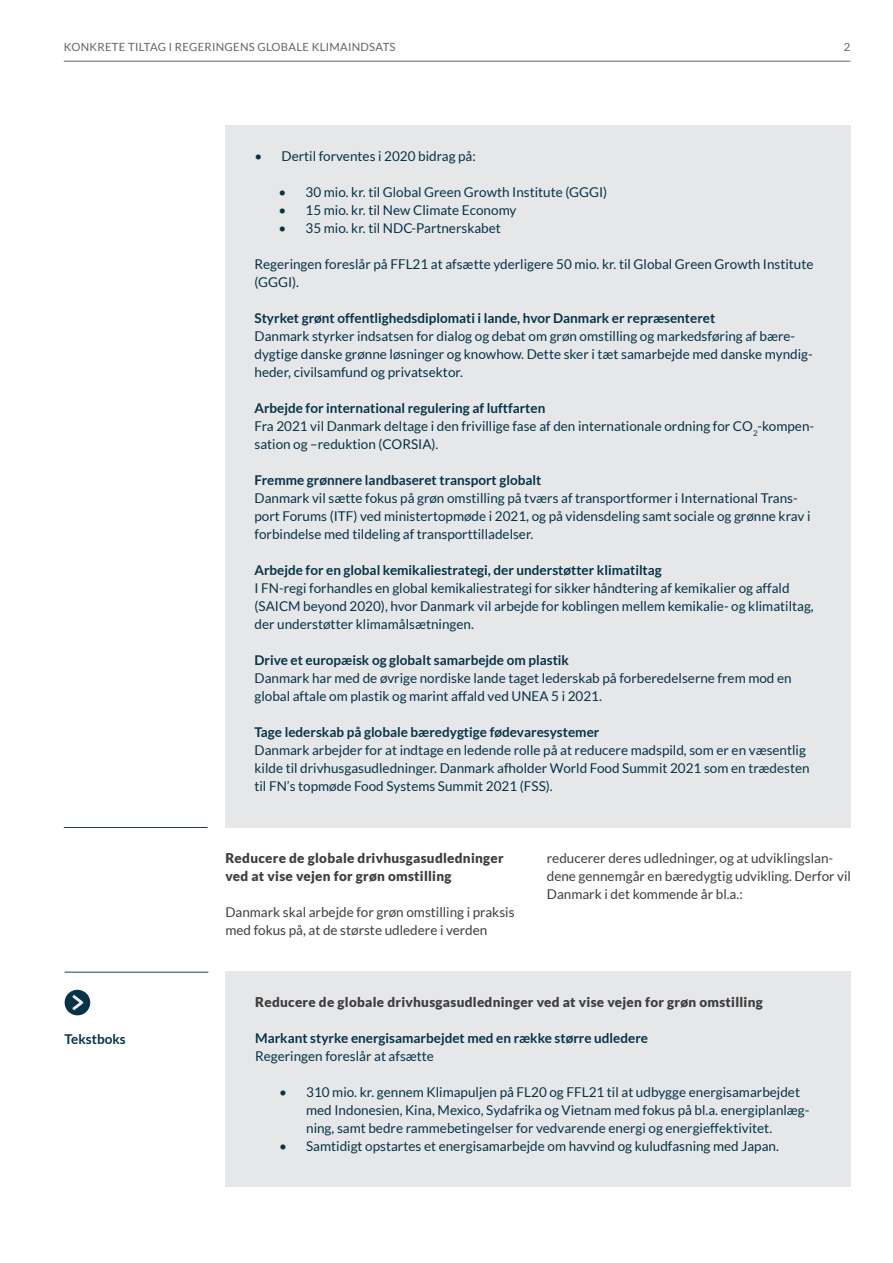
<style>
.page{position:relative;width:893px;height:1263px;background:#fff}
.page>*{position:absolute;margin:0;border:0;box-sizing:border-box;transform-origin:0 0}
.t1{font:13.5px/18px "Lato";color:#053348}
.t2{font:700 13.5px "Lato";color:#053348}
.t3{font:13.5px/18px "Lato";color:#3e3e3f}
.t4{font:900 13.5px/18px "Lato";letter-spacing:.02em;color:#3e3e3f}
.t5{font:11.25px "Lato";letter-spacing:.025em;color:#636366}
.s1{font-weight:700}
</style>
<div class="page">
<div style="left:225px;top:125px;width:625px;height:702px;background:#e6e7e9"></div>
<hr style="left:64px;top:827px;width:143px;height:1px;background:#1f3e53">
<div style="left:225px;top:972px;width:626px;height:215px;background:#e6e7e9"></div>
<hr style="left:65px;top:972px;width:143px;height:1px;background:#1f3e53">
<div style="left:65px;top:990px;width:25px;height:25px;background:#053348;border-radius:50%"></div>
<svg style="left:72px;top:995px;width:11px;height:15px"></svg>
<hr style="left:64px;top:61px;width:786px;height:1px;background:#636366">
<p class="t5" style="left:64px;top:41px;width:333px">KONKRETE TILTAG I REGERINGENS GLOBALE KLIMAINDSATS</p>
<p class="t5" style="left:844px;top:41px;width:8px">2</p>
<p class="t1" style="left:254px;top:147px;width:223px">• Dertil forventes i 2020 bidrag på:</p>
<p class="t1" style="left:279px;top:183px;width:330px">• 30 mio. kr. til Global Green Growth Institute (GGGI)</p>
<p class="t1" style="left:279px;top:201px;width:239px">• 15 mio. kr. til New Climate Economy</p>
<p class="t1" style="left:279px;top:219px;width:224px">• 35 mio. kr. til NDC-Partnerskabet</p>
<p class="t1" style="left:254px;top:255px;width:561px">Regeringen foreslår på FFL21 at afsætte yderligere 50 mio. kr. til Global Green Growth Institute (GGGI).</p>
<p class="t2" style="left:254px;top:310px;width:462px">Styrket grønt offentlighedsdiplomati i lande, hvor Danmark er repræsenteret</p>
<p class="t1" style="left:254px;top:327px;width:560px">Danmark styrker indsatsen for dialog og debat om grøn omstilling og markedsføring af bære&shy;dygtige danske grønne løsninger og knowhow. Dette sker i tæt samarbejde med danske myndig&shy;heder, civilsamfund og privatsektor.</p>
<p class="t1" style="left:254px;top:399px;width:561px"><span class="s1">Arbejde for international regulering af luftfarten<br></span>Fra 2021 vil Danmark deltage i den frivillige fase af den internationale ordning for CO<sub>2</sub>-kompen&shy;sation og –reduktion (CORSIA).</p>
<p class="t2" style="left:254px;top:472px;width:288px">Fremme grønnere landbaseret transport globalt</p>
<p class="t1" style="left:254px;top:489px;width:557px">Danmark vil sætte fokus på grøn omstilling på tværs af transportformer i International Trans&shy;port Forums (ITF) ved ministertopmøde i 2021, og på vidensdeling samt sociale og grønne krav i forbindelse med tildeling af transporttilladelser.</p>
<p class="t2" style="left:254px;top:562px;width:409px">Arbejde for en global kemikaliestrategi, der understøtter klimatiltag</p>
<p class="t1" style="left:254px;top:579px;width:561px">I FN-regi forhandles en global kemikaliestrategi for sikker håndtering af kemikalier og affald (SAICM beyond 2020), hvor Danmark vil arbejde for koblingen mellem kemikalie- og klimatiltag, der understøtter klimamålsætningen.</p>
<p class="t2" style="left:254px;top:652px;width:316px">Drive et europæisk og globalt samarbejde om plastik</p>
<p class="t1" style="left:254px;top:669px;width:539px">Danmark har med de øvrige nordiske lande taget lederskab på forberedelserne frem mod en global aftale om plastik og marint affald ved UNEA 5 i 2021.</p>
<p class="t2" style="left:254px;top:724px;width:346px">Tage lederskab på globale bæredygtige fødevaresystemer</p>
<p class="t1" style="left:254px;top:741px;width:557px">Danmark arbejder for at indtage en ledende rolle på at reducere madspild, som er en væsentlig kilde til drivhusgasudledninger. Danmark afholder World Food Summit 2021 som en trædesten til FN’s topmøde Food Systems Summit 2021 (FSS).</p>
<p class="t2" style="left:65px;top:1032px;width:63px">Tekstboks</p>
<p class="t4" style="left:225px;top:849px;width:280px">Reducere de globale drivhusgasudledninger ved at vise vejen for grøn omstilling</p>
<p class="t3" style="left:225px;top:903px;width:291px">Danmark skal arbejde for grøn omstilling i praksis med fokus på, at de største udledere i verden</p>
<p class="t3" style="left:547px;top:849px;width:306px">reducerer deres udledninger, og at udviklingslan&shy;dene gennemgår en bæredygtig udvikling. Derfor vil<br>Danmark i det kommende år bl.a.:</p>
<p class="t4" style="left:255px;top:993px;width:509px">Reducere de globale drivhusgasudledninger ved at vise vejen for grøn omstilling</p>
<p class="t2" style="left:255px;top:1030px;width:394px">Markant styrke energisamarbejdet med en række større udledere</p>
<p class="t1" style="left:255px;top:1047px;width:180px">Regeringen foreslår at afsætte</p>
<p class="t1" style="left:306px;top:1083px;width:505px;text-indent:-27px">• 310 mio. kr. gennem Klimapuljen på FL20 og FFL21 til at udbygge energisamarbejdet med Indonesien, Kina, Mexico, Sydafrika og Vietnam med fokus på bl.a. energiplanlæg&shy;ning, samt bedre rammebetingelser for vedvarende energi og energieffektivitet.</p>
<p class="t1" style="left:279px;top:1137px;width:501px">• Samtidigt opstartes et energisamarbejde om havvind og kuludfasning med Japan.</p>
</div>
